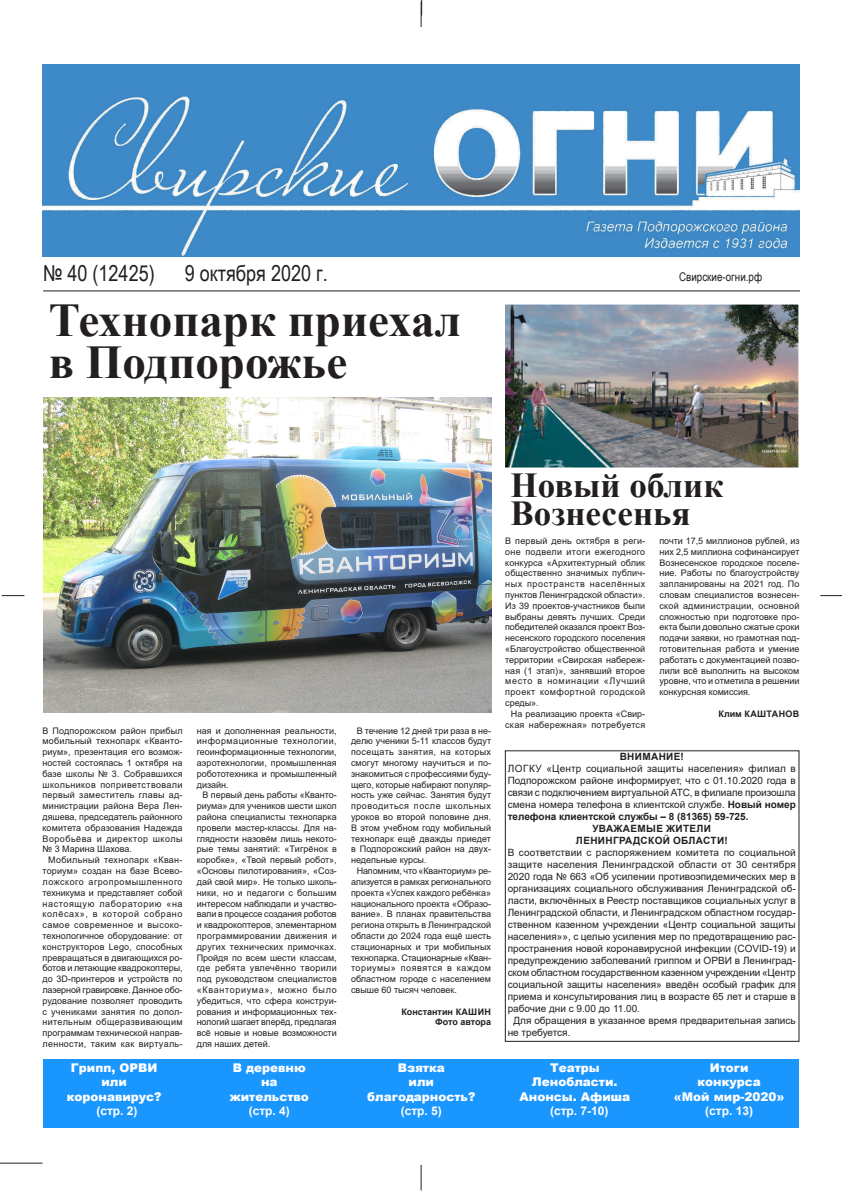
<style>
.page{position:relative;width:842px;height:1191px;background:#fff}
.page>*{position:absolute;margin:0;border:0;box-sizing:border-box;transform-origin:0 0}
.Основной_заголовок{font:700 47px "Times New Roman";color:#231f20}
.Основной_заголовок-2{font:700 35px/28px "Times New Roman";color:#231f20}
.Основной_заголовок-3{font:22px "Arial Narrow";color:#231f20}
.Основной_текст{font:900 12px "Arial";color:#fff}
.Основной_текст-2{font:700 12px "Arial";color:#fff}
.Основной_заголовок-4{font:12px "Arial Narrow";color:#231f20}
.Основной_текст-3{font:10px/12px "Arial";color:#231f20;text-align:justify}
.Основной_текст-4{font:700 10px "Arial";letter-spacing:.035em;color:#231f20}
.Основной_текст-5{font:9px/10.8px "Arial";color:#231f20;text-align:justify}
.Подпись{font:700 9px "Arial";color:#231f20}
.Подпись-2{font:700 9px "Arial";letter-spacing:.035em;color:#231f20}
.s1{font-weight:700}
</style>
<div class="page">
<hr style="left:0;top:1162px;width:42px;height:1px;background:#231f20">
<svg style="left:421px;top:1165px;width:1px;height:25px"></svg>
<svg style="left:820px;top:595px;width:22px;height:1px"></svg>
<svg style="left:2px;top:595px;width:22px;height:1px"></svg>
<svg style="left:421px;top:0;width:1px;height:27px"></svg>
<img style="left:42px;top:65px;width:757px;height:192px">
<hr style="left:43px;top:291px;width:757px;height:1px;background:#231f20">
<div style="left:43px;top:1059px;width:756px;height:69px;background:#1a96ff"></div>
<img style="left:43px;top:397px;width:448px;height:316px">
<img style="left:505px;top:304px;width:294px;height:163px">
<p class="Основной_заголовок-3" style="left:43px;top:257px;width:113px">№ 40 (12425)</p>
<p class="Основной_заголовок-3" style="left:185px;top:257px;width:144px">9 октября 2020 г.</p>
<p class="Основной_заголовок-4" style="left:679px;top:268px;width:85px">Свирские-огни.рф</p>
<p class="Основной_заголовок" style="left:49px;top:287px;width:414px">Технопарк приехал</p>
<p class="Основной_заголовок" style="left:49px;top:329px;width:300px">в Подпорожье</p>
<p class="Основной_текст-5" style="left:43px;top:725px;width:142px">В Подпорожском район прибыл мобильный технопарк «Кванто&shy;риум», презентация его возмож&shy;ностей состоялась 1 октября на базе школы № 3. Собравшихся школьников поприветствовали первый заместитель главы ад&shy;министрации района Вера Лен&shy;дяшева, председатель районного комитета образования Надежда Воробьёва и директор школы № 3 Марина Шахова.</p>
<p class="Основной_текст-5" style="left:43px;top:854px;width:142px;text-indent:6px">Мобильный технопарк «Кван&shy;ториум» создан на базе Всево&shy;ложского агропромышленного техникума и представляет собой настоящую лабораторию «на колёсах», в которой собрано самое современное и высоко&shy;технологичное оборудование: от конструкторов Lego, способных превращаться в двигающихся ро&shy;ботов и летающие квадрокоптеры, до 3D-принтеров и устройств по лазерной гравировке. Данное обо&shy;рудование позволяет проводить с учениками занятия по допол&shy;нительным общеразвивающим программам технической направ&shy;ленности, таким как виртуаль-</p>
<p class="Основной_текст" style="left:71px;top:1059px;width:88px">Грипп, ОРВИ</p>
<p class="Основной_текст" style="left:101px;top:1073px;width:27px">или</p>
<p class="Основной_текст" style="left:67px;top:1087px;width:96px">коронавирус?</p>
<p class="Основной_текст-2" style="left:96px;top:1102px;width:43px">(стр. 2)</p>
<p class="Основной_текст-5" style="left:197px;top:725px;width:141px">ная и дополненная реальности, информационные технологии, геоинформационные технологии, аэротехнологии, промышленная робототехника и промышленный дизайн.</p>
<p class="Основной_текст-5" style="left:197px;top:790px;width:142px;text-indent:6px">В первый день работы «Кванто&shy;риума» для учеников шести школ района специалисты технопарка провели мастер-классы. Для на&shy;глядности назовём лишь некото&shy;рые темы занятий: «Тигрёнок в коробке», «Твой первый робот», «Основы пилотирования», «Соз&shy;дай свой мир». Не только школь&shy;ники, но и педагоги с большим интересом наблюдали и участво&shy;вали в процессе создания роботов и квадрокоптеров, элементарном программировании движения и других технических примочках.<br>Пройдя по всем шести классам, где ребята увлечённо творили под руководством специалистов «Кванториума», можно было убедиться, что сфера конструи&shy;рования и информационных тех&shy;нологий шагает вперёд, предлагая всё новые и новые возможности для наших детей.</p>
<p class="Основной_текст" style="left:233px;top:1059px;width:74px">В деревню</p>
<p class="Основной_текст" style="left:261px;top:1073px;width:18px">на</p>
<p class="Основной_текст" style="left:230px;top:1087px;width:81px">жительство</p>
<p class="Основной_текст-2" style="left:249px;top:1102px;width:43px">(стр. 4)</p>
<p class="Основной_текст-5" style="left:351px;top:725px;width:142px;text-indent:6px">В течение 12 дней три раза в не&shy;делю ученики 5-11 классов будут посещать занятия, на которых смогут многому научиться и по&shy;знакомиться с профессиями буду&shy;щего, которые набирают популяр&shy;ность уже сейчас. Занятия будут проводиться после школьных уроков во второй половине дня.<br>В этом учебном году мобильный технопарк ещё дважды приедет в Подпорожский район на двух&shy;недельные курсы.</p>
<p class="Основной_текст-5" style="left:351px;top:865px;width:142px;text-indent:6px">Напомним, что «Кванториум» ре&shy;ализуется в рамках регионального проекта «Успех каждого ребёнка» национального проекта «Образо&shy;вание». В планах правительства региона открыть в Ленинградской области до 2024 года ещё шесть стационарных и три мобильных технопарка. Стационарные «Кван&shy;ториумы» появятся в каждом областном городе с населением свыше 60 тысяч человек.</p>
<p class="Подпись" style="left:401px;top:1005px;width:91px">Константин КАШИН</p>
<p class="Подпись" style="left:435px;top:1015px;width:57px">Фото автора</p>
<p class="Основной_текст" style="left:398px;top:1059px;width:48px">Взятка</p>
<p class="Основной_текст" style="left:409px;top:1073px;width:27px">или</p>
<p class="Основной_текст" style="left:367px;top:1087px;width:110px">благодарность?</p>
<p class="Основной_текст-2" style="left:401px;top:1102px;width:43px">(стр. 5)</p>
<p class="Основной_заголовок-2" style="left:510px;top:470px;width:215px">Новый облик<br>Вознесенья</p>
<p class="Основной_текст-5" style="left:659px;top:535px;width:142px">почти 17,5 миллионов рублей, из них 2,5 миллиона софинансирует Вознесенское городское поселе&shy;ние. Работы по благоустройству запланированы на 2021 год. По словам специалистов вознесен&shy;ской администрации, основной сложностью при подготовке про&shy;екта были довольно сжатые сроки подачи заявки, но грамотная под&shy;готовительная работа и умение работать с документацией позво&shy;лили всё выполнить на высоком уровне, что и отметила в решении конкурсная комиссия.</p>
<p class="Подпись-2" style="left:718px;top:707px;width:82px">Клим КАШТАНОВ</p>
<p class="Основной_текст-4" style="left:620px;top:749px;width:66px">ВНИМАНИЕ!</p>
<p class="Основной_текст-3" style="left:508px;top:762px;width:290px">ЛОГКУ «Центр социальной защиты населения» филиал в Подпорожском районе информирует, что с 01.10.2020 года в связи с подключением виртуальной АТС, в филиале произошла смена номера телефона в клиентской службе. <span class="s1">Новый номер телефона клиентской службы – 8 (81365) 59-725.</span></p>
<p class="Основной_текст-4" style="left:592px;top:821px;width:120px">УВАЖАЕМЫЕ ЖИТЕЛИ</p>
<p class="Основной_текст-4" style="left:576px;top:833px;width:153px">ЛЕНИНГРАДСКОЙ ОБЛАСТИ!</p>
<p class="Основной_текст-3" style="left:508px;top:846px;width:290px">В соответствии с распоряжением комитета по социальной защите населения Ленинградской области от 30 сентября 2020 года № 663 «Об усилении противоэпидемических мер в организациях социального обслуживания Ленинградской об&shy;ласти, включённых в Реестр поставщиков социальных услуг в Ленинградской области, и Ленинградском областном государ&shy;ственном казенном учреждении «Центр социальной защиты населения»», с целью усиления мер по предотвращению рас&shy;пространения новой коронавирусной инфекции (COVID-19) и предупреждению заболеваний гриппом и ОРВИ в Ленинград&shy;ском областном государственном казенном учреждении «Центр социальной защиты населения» введён особый график для приема и консультирования лиц в возрасте 65 лет и старше в рабочие дни с 9.00 до 11.00.</p>
<p class="Основной_текст-3" style="left:508px;top:1014px;width:290px;text-indent:6px">Для обращения в указанное время предварительная запись не требуется.</p>
<p class="Основной_текст-5" style="left:505px;top:535px;width:142px">В первый день октября в реги&shy;оне подвели итоги ежегодного конкурса «Архитектурный облик общественно значимых публич&shy;ных пространств населённых пунктов Ленинградской области».<br>Из 39 проектов-участников были выбраны девять лучших. Среди победителей оказался проект Воз&shy;несенского городского поселения «Благоустройство общественной территории «Свирская набереж&shy;ная (1 этап)», занявший второе место в номинации «Лучший проект комфортной городской среды».</p>
<p class="Основной_текст-5" style="left:505px;top:708px;width:142px;text-align:right">На реализацию проекта «Свир&shy;ская набережная» потребуется</p>
<p class="Основной_текст" style="left:550px;top:1059px;width:51px">Театры</p>
<p class="Основной_текст" style="left:532px;top:1073px;width:87px">Ленобласти.</p>
<p class="Основной_текст" style="left:519px;top:1087px;width:112px">Анонсы. Афиша</p>
<p class="Основной_текст-2" style="left:550px;top:1102px;width:60px">(стр. 7-10)</p>
<p class="Основной_текст" style="left:710px;top:1059px;width:40px">Итоги</p>
<p class="Основной_текст" style="left:697px;top:1073px;width:65px">конкурса</p>
<p class="Основной_текст" style="left:674px;top:1087px;width:112px">«Мой мир-2020»</p>
<p class="Основной_текст-2" style="left:705px;top:1102px;width:49px">(стр. 13)</p>
</div>
